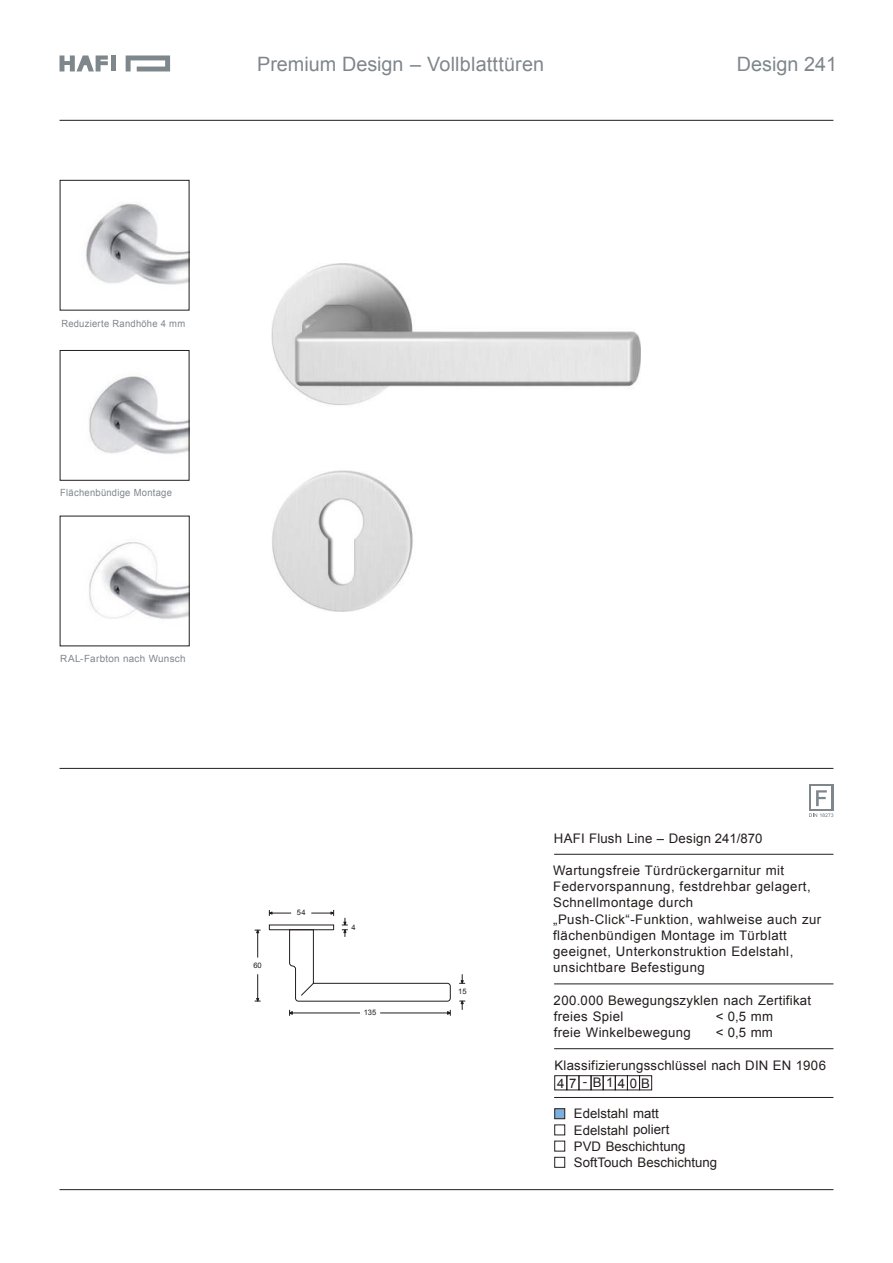
<style>
.page{position:relative;width:893px;height:1263px;background:#fff}
.page>*{position:absolute;margin:0;border:0;box-sizing:border-box;transform-origin:0 0}
.t1{font:19.8px "Arial";letter-spacing:.005em;color:#7f878c}
.t2{font:19.8px "Arial";color:#7e878c}
.t3{font:13.2px/16.2px "Arial";letter-spacing:.035em;color:#231e1d}
.t4{font:13.2px/16.2px "Arial";letter-spacing:.005em;color:#231e1d}
.t5{font:13.2px "Arial";letter-spacing:.01em;color:#231e1d}
.t6{font:13.2px "Arial";letter-spacing:.345em;color:#221e1f}
.t7{font:9.9px "Arial";letter-spacing:.025em;color:#7e878c;scale:.95 1}
.t8{font:9.9px "Arial";letter-spacing:.025em;color:#7e878c}
.t9{font:7.5px "Arial";color:#231e1d}
</style>
<div class="page">
<hr style="left:554px;top:854px;width:279px;height:1px;background:#231e1d">
<hr style="left:554px;top:984px;width:279px;height:1px;background:#231e1d">
<hr style="left:554px;top:1048px;width:279px;height:1px;background:#231e1d">
<hr style="left:554px;top:1097px;width:279px;height:1px;background:#231e1d">
<div style="left:555px;top:1108px;width:10px;height:11px;background:#7cafde;border:1px solid #231e1d"></div>
<div style="left:555px;top:1125px;width:10px;height:10px;background:#fff;border:1px solid #231e1d"></div>
<div style="left:555px;top:1141px;width:10px;height:10px;border:1px solid #231e1d"></div>
<div style="left:555px;top:1157px;width:10px;height:10px;background:#fff;border:1px solid #231e1d"></div>
<div style="left:555px;top:1075px;width:12px;height:15px;border:1px solid #231e1d"></div>
<div style="left:567px;top:1075px;width:12px;height:15px;border:1px solid #231e1d"></div>
<div style="left:615px;top:1075px;width:13px;height:15px;border:1px solid #231e1d"></div>
<div style="left:627px;top:1075px;width:13px;height:15px;border:1px solid #231e1d"></div>
<div style="left:639px;top:1075px;width:13px;height:15px;border:1px solid #231e1d"></div>
<div style="left:591px;top:1075px;width:12px;height:15px;border:1px solid #231e1d"></div>
<div style="left:603px;top:1075px;width:12px;height:15px;border:1px solid #231e1d"></div>
<div style="left:579px;top:1075px;width:12px;height:15px;border:1px solid #231e1d"></div>
<hr style="left:60px;top:120px;width:773px;height:1px;background:#231e1d">
<hr style="left:60px;top:1189px;width:773px;height:1px;background:#231e1d">
<hr style="left:60px;top:768px;width:773px;height:1px;background:#231e1d">
<svg style="left:60px;top:55px;width:48px;height:16px"></svg>
<svg style="left:126px;top:55px;width:44px;height:16px"></svg>
<div style="left:111px;top:55px;width:5px;height:16px;background:#7e878c"></div>
<svg style="left:809px;top:784px;width:24px;height:27px"></svg>
<div style="left:811px;top:787px;width:20px;height:22px;background:#fff"></div>
<svg style="left:816px;top:790px;width:11px;height:16px"></svg>
<svg style="left:809px;top:813px;width:24px;height:4px"></svg>
<img style="left:89px;top:376px;width:98px;height:78px">
<img style="left:86px;top:203px;width:101px;height:82px">
<img style="left:89px;top:542px;width:98px;height:77px">
<hr style="left:292px;top:1013px;width:68px;height:1px;background:#231e1d">
<hr style="left:380px;top:1013px;width:68px;height:1px;background:#231e1d">
<svg style="left:289px;top:1010px;width:3px;height:6px"></svg>
<svg style="left:447px;top:1010px;width:4px;height:6px"></svg>
<svg style="left:459px;top:1001px;width:6px;height:9px"></svg>
<svg style="left:459px;top:974px;width:6px;height:10px"></svg>
<svg style="left:255px;top:974px;width:6px;height:28px"></svg>
<svg style="left:255px;top:930px;width:6px;height:27px"></svg>
<svg style="left:269px;top:910px;width:181px;height:91px"></svg>
<img style="left:272px;top:263px;width:369px;height:349px">
<h1 class="t1" style="left:257px;top:52px;width:289px">Premium Design – Vollblatttüren</h1>
<h1 class="t2" style="left:737px;top:52px;width:102px">Design 241</h1>
<p class="t7" style="left:61px;top:317px;width:132px">Reduzierte Randhöhe 4 mm</p>
<p class="t7" style="left:60px;top:486px;width:119px">Flächenbündige Montage</p>
<p class="t8" style="left:60px;top:652px;width:127px">RAL-Farbton nach Wunsch</p>
<p class="t9" style="left:253px;top:960px;width:10px">60</p>
<p class="t9" style="left:297px;top:908px;width:10px">54</p>
<p class="t9" style="left:352px;top:922px;width:6px">4</p>
<p class="t9" style="left:364px;top:1008px;width:14px">135</p>
<p class="t9" style="left:458px;top:987px;width:10px">15</p>
<p class="t5" style="left:554px;top:829px;width:210px">HAFI Flush Line – Design 241/870</p>
<p class="t3" style="left:553px;top:862px;width:270px">Wartungsfreie Türdrückergarnitur mit Federvorspannung, festdrehbar gelagert, Schnellmontage durch „Push-Click“-Funktion, wahlweise auch zur flächenbündigen Montage im Türblatt geeignet, Unterkonstruktion Edelstahl, unsichtbare Befestigung</p>
<p class="t3" style="left:553px;top:992px;width:259px">200.000 Bewegungszyklen nach Zertifikat freies Spiel</p>
<p class="t3" style="left:716px;top:1008px;width:59px">&lt; 0,5 mm</p>
<p class="t3" style="left:554px;top:1024px;width:138px">freie Winkelbewegung</p>
<p class="t3" style="left:716px;top:1024px;width:59px">&lt; 0,5 mm</p>
<p class="t3" style="left:554px;top:1057px;width:273px">Klassifizierungsschlüssel nach DIN EN 1906</p>
<p class="t6" style="left:557px;top:1074px;width:94px">47 -B140B</p>
<p class="t4" style="left:574px;top:1106px;width:145px">Edelstahl matt<br>Edelstahl poliert<br>PVD Beschichtung<br>SoftTouch Beschichtung</p>
</div>
